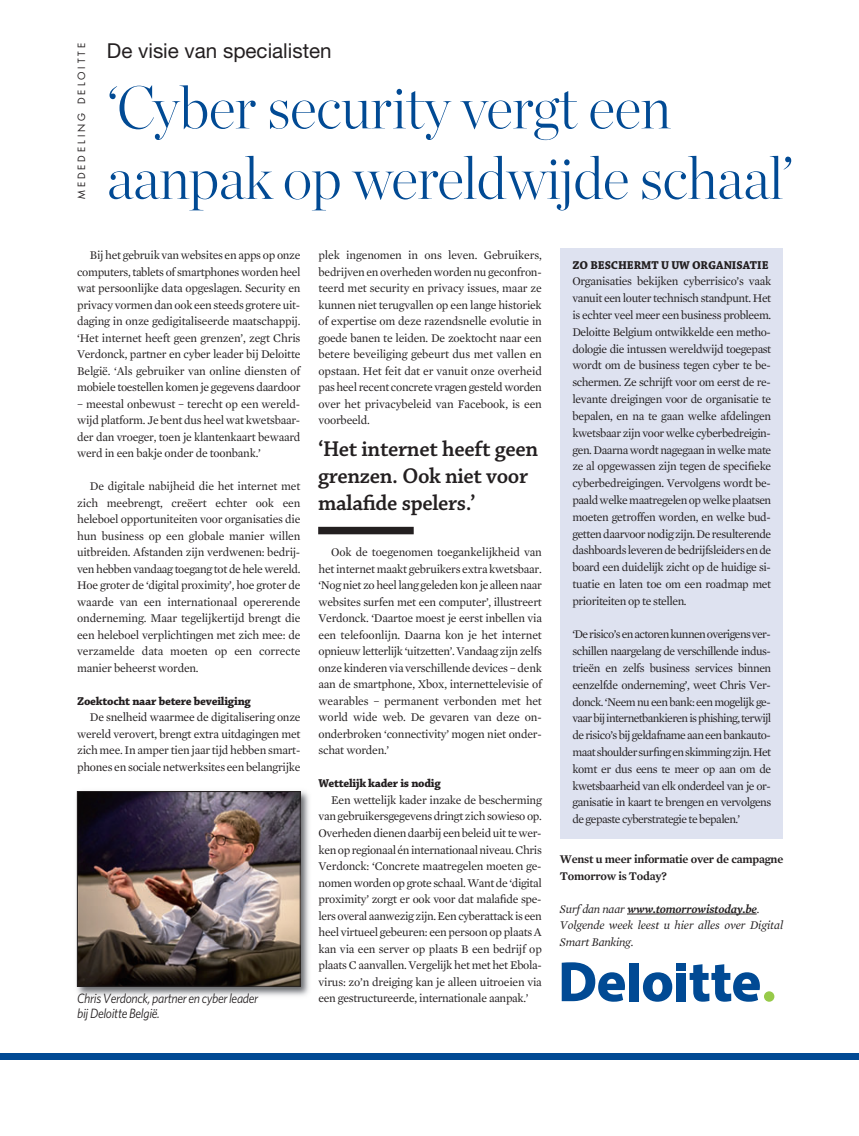
<style>
.page{position:relative;width:859px;height:1136px;background:#fff}
.page>*{position:absolute;margin:0;border:0;box-sizing:border-box;transform-origin:0 0}
.t1{font:200 60px/70.5px "Chronicle Display";letter-spacing:-.01em;color:#014a94;scale:.95 1}
.t2{font:600 22.5px/27px "Chaparral Pro";letter-spacing:-.015em;color:#231f20}
.t3{font:20.55px "Helvetica Neue";color:#231f20}
.t4{font:italic 13.5px/15px "Whitney";letter-spacing:-.025em;color:#231f20;scale:.95 1}
.t5{font:12px/16.5px "Mercury Text G1";letter-spacing:-.02em;color:#231f20;text-align:justify}
.t6{font:italic 12px/16.5px "Mercury Text G1";letter-spacing:-.01em;color:#231f20}
.t7{font:700 12px "Chaparral Pro";letter-spacing:-.02em;color:#231f20}
.t8{font:600 12px/16.5px "Mercury Text G1";letter-spacing:-.02em;color:#231f20}
.t9{font:9.75px "Futura";letter-spacing:.3em;color:#231f20}
.s1{font-weight:600}
</style>
<div class="page">
<hr style="left:627px;top:913px;width:129px;height:1px;background:#231f20">
<div style="left:0;top:1053px;width:859px;height:6px;background:#014a94"></div>
<div style="left:629px;top:963px;width:9px;height:38px;background:#014a94"></div>
<svg style="left:643px;top:972px;width:29px;height:29px"></svg>
<div style="left:676px;top:973px;width:9px;height:28px;background:#014a94"></div>
<div style="left:676px;top:963px;width:9px;height:7px;background:#014a94"></div>
<svg style="left:689px;top:964px;width:71px;height:37px"></svg>
<div style="left:764px;top:991px;width:10px;height:10px;background:#97ca49;border-radius:50%"></div>
<svg style="left:561px;top:962px;width:64px;height:39px"></svg>
<img style="left:76px;top:791px;width:233px;height:205px">
<img style="left:79px;top:793px;width:219px;height:191px">
<div style="left:77px;top:791px;width:223px;height:195px;border:1px solid #231f20"></div>
<div style="left:318px;top:527px;width:96px;height:7px;background:#231f20"></div>
<div style="left:560px;top:248px;width:223px;height:590px;background:#dee2f0"></div>
<p class="t9" style="left:77px;top:199px;width:157px;rotate:-90deg">MEDEDELING DELOITTE</p>
<h3 class="t3" style="left:107px;top:43px;width:226px">De visie van specialisten</h3>
<h1 class="t1" style="left:107px;top:76px;width:724px">‘Cyber security vergt een aanpak op wereldwijde schaal’</h1>
<p class="t5" style="left:77px;top:248px;width:225px;text-indent:13px">Bij het gebruik van websites en apps op onze computers, tablets of smartphones worden heel wat persoonlijke data opgeslagen. Security en privacy vormen dan ook een steeds grotere uit&shy;daging in onze gedigitaliseerde maatschappij. ‘Het internet heeft geen grenzen’, zegt Chris Verdonck, partner en cyber leader bij Deloitte België. ‘Als gebruiker van online diensten of mobiele toestellen komen je gegevens daardoor − meestal on bewust − terecht op een wereld&shy;wijd platform. Je bent dus heel wat kwetsbaar&shy;der dan vroeger, toen je klantenkaart bewaard werd in een bakje onder de toonbank.’</p>
<p class="t5" style="left:77px;top:479px;width:225px;text-indent:13px">De digitale nabijheid die het internet met zich meebrengt, creëert echter ook een heleboel opportuniteiten voor organisaties die hun business op een globale manier willen uitbreiden. Afstanden zijn verdwenen: bedrij&shy;ven hebben vandaag toegang tot de hele wereld.<br>Hoe groter de ‘digital proximity’, hoe groter de waarde van een internationaal opererende onderneming. Maar tegelijkertijd brengt die een heleboel verplichtingen met zich mee: de verzamelde data moeten op een correcte manier beheerst worden.</p>
<p class="t7" style="left:77px;top:696px;width:175px">Zoektocht naar betere beveiliging</p>
<p class="t5" style="left:77px;top:710px;width:225px;text-indent:13px">De snelheid waarmee de digitalisering onze wereld verovert, brengt extra uitdagingen met zich mee. In amper tien jaar tijd hebben smart&shy;phones en sociale netwerksites een belangrijke</p>
<p class="t4" style="left:77px;top:991px;width:192px">Chris Verdonck, partner en cyber leader bij Deloitte België.</p>
<p class="t5" style="left:318px;top:248px;width:225px">plek ingenomen in ons leven. Gebruikers, bedrijven en overheden worden nu geconfron&shy;teerd met security en privacy issues, maar ze kunnen niet terugvallen op een lange historiek of expertise om deze razendsnelle evolutie in goede banen te leiden. De zoektocht naar een betere beveiliging gebeurt dus met vallen en op staan. Het feit dat er vanuit onze overheid pas heel recent concrete vragen gesteld worden over het privacybeleid van Facebook, is een voorbeeld.</p>
<h2 class="t2" style="left:318px;top:436px;width:222px">‘Het internet heeft geen grenzen. Ook niet voor malafide spelers.’</h2>
<p class="t5" style="left:318px;top:545px;width:225px;text-indent:13px">Ook de toegenomen toegankelijkheid van het internet maakt gebruikers extra kwetsbaar. ‘Nog niet zo heel lang geleden kon je alleen naar websites surfen met een computer’, illustreert Verdonck. ‘Daartoe moest je eerst inbellen via een telefoonlijn. Daarna kon je het internet opnieuw letterlijk ‘uitzetten’. Vandaag zijn zelfs onze kinderen via verschillende devices − denk aan de smartphone, Xbox, internettelevisie of wearables − permanent verbonden met het world wide web. De gevaren van deze on - onderbroken ‘connectivity’ mogen niet onder&shy;schat worden.’</p>
<p class="t7" style="left:318px;top:778px;width:124px">Wettelijk kader is nodig</p>
<p class="t5" style="left:318px;top:792px;width:225px;text-indent:13px">Een wettelijk kader inzake de bescherming van gebruikersgegevens dringt zich sowieso op.<br>Overheden dienen daarbij een beleid uit te wer&shy;ken op regionaal én internationaal niveau. Chris Verdonck: ‘Concrete maatregelen moeten ge&shy;nomen worden op grote schaal. Want de ‘digital proximity’ zorgt er ook voor dat malafide spe&shy;lers overal aanwezig zijn. Een cyber attack is een heel virtueel gebeuren: een persoon op plaats A kan via een server op plaats B een bedrijf op plaats C aanvallen. Vergelijk het met het Ebola&shy;virus: zo’n dreiging kan je alleen uitroeien via een gestructureerde, internationale aanpak.’</p>
<p class="t7" style="left:572px;top:260px;width:198px">ZO BESCHERMT U UW ORGANISATIE</p>
<p class="t5" style="left:572px;top:274px;width:200px">Organisaties bekijken cyberrisico’s vaak van uit een louter technisch standpunt. Het is echter veel meer een business probleem.<br>Deloitte Belgium ontwikkelde een metho&shy;dologie die intussen wereldwijd toegepast wordt om de business tegen cyber te be&shy;schermen. Ze schrijft voor om eerst de re&shy;levante dreigingen voor de organisatie te bepalen, en na te gaan welke afdelingen kwetsbaar zijn voor welke cyberbedreigin&shy;gen. Daarna wordt nagegaan in welke mate ze al opgewassen zijn tegen de specifieke cyberbedreigingen. Vervolgens wordt be&shy;paald welke maatregelen op welke plaatsen moeten getroffen worden, en welke bud&shy;getten daarvoor nodig zijn. De resulterende dashboards leveren de bedrijfsleiders en de board een duidelijk zicht op de huidige si&shy;tuatie en laten toe om een roadmap met prioriteiten op te stellen.</p>
<p class="t5" style="left:572px;top:627px;width:200px">‘De risico’s en actoren kunnen overigens ver&shy;schillen naargelang de verschillende indus&shy;trieën en zelfs business services binnen eenzelfde onderneming’, weet Chris Ver&shy;donck. ‘Neem nu een bank: een mogelijk ge&shy;vaar bij internetbankieren is phishing, terwijl de risico’s bij geld afname aan een bankauto&shy;maat shoulder surfing en skimming zijn. Het komt er dus eens te meer op aan om de kwetsbaarheid van elk onderdeel van je or&shy;ganisatie in kaart te brengen en vervolgens de gepaste cyberstrategie te bepalen.’</p>
<p class="t8" style="left:560px;top:852px;width:225px">Wenst u meer informatie over de campagne<br>Tomorrow is Today?</p>
<p class="t6" style="left:560px;top:901px;width:225px">Surf dan naar <span class="s1">www.tomorrowistoday.be</span>.<br>Volgende week leest u hier alles over Digital<br>Smart Banking.</p>
</div>
